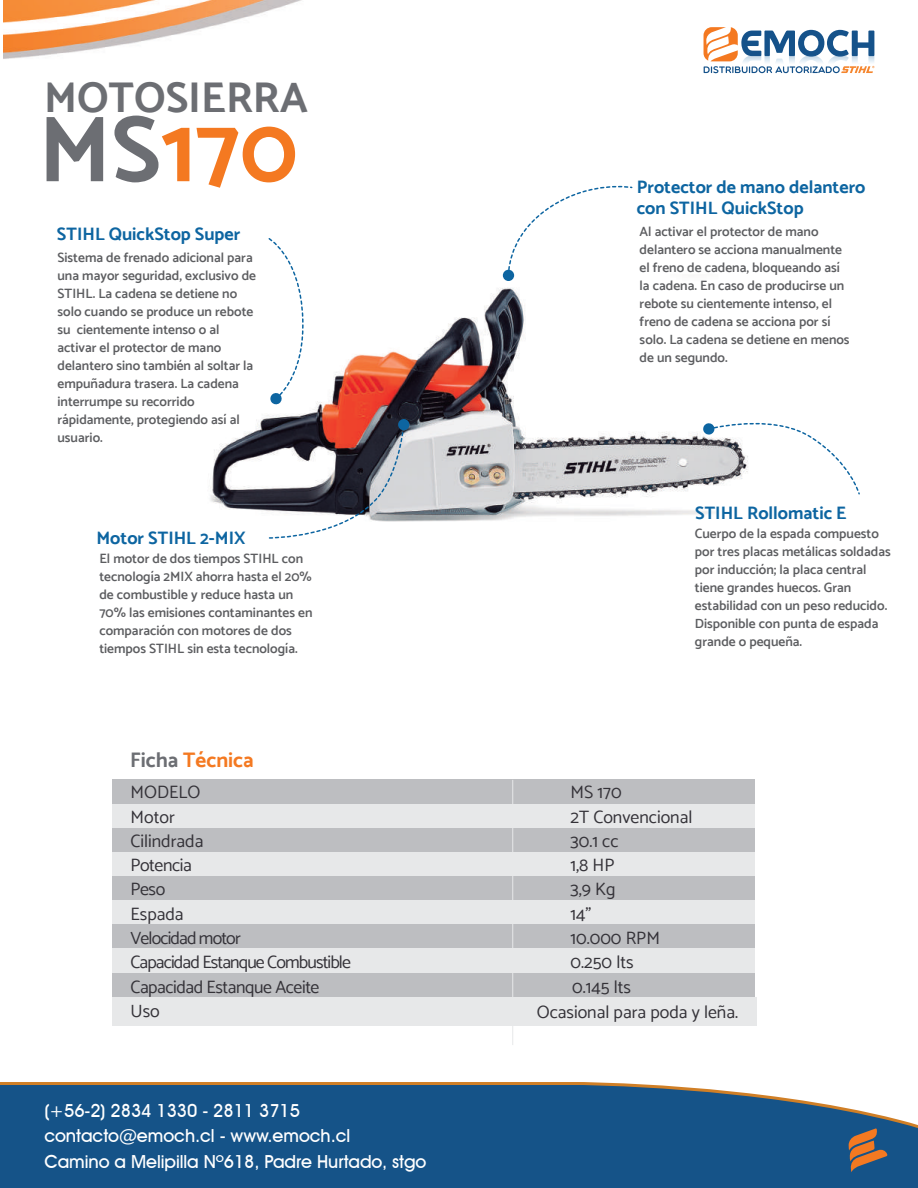
<style>
.page{position:relative;width:918px;height:1188px;background:#fff}
.page>*{position:absolute;margin:0;border:0;box-sizing:border-box;transform-origin:0 0}
.t1{font:700 94.35px "Catamaran";color:#f47921}
.t2{font:700 42.9px "Catamaran";color:#6c6e73}
.t3{font:700 21px "Catamaran";color:#f47921}
.t4{font:500 18px/25.5px "Avant Garde IT Cby BT";letter-spacing:-.005em;color:#fff}
.t5{font:700 18px/21.6px "Catamaran";color:#0d65a1}
.t6{font:17.85px "Catamaran";color:#343238}
.t7{font:17.85px "Catamaran";letter-spacing:-.05em;color:#343238}
.t8{font:17.85px "Catamaran";letter-spacing:-.025em;color:#343238}
.t9{font:600 13.5px/18px "Catamaran";color:#5c5d60}
.s1{color:#6c6e73}
</style>
<div class="page">
<img style="left:4px;top:0;width:871px;height:1026px">
<svg style="left:704px;top:27px;width:170px;height:52px"></svg>
<div style="left:112px;top:804px;width:643px;height:24px;background:#e7e8e9"></div>
<div style="left:112px;top:780px;width:643px;height:24px;background:#bdbec1"></div>
<div style="left:112px;top:828px;width:643px;height:24px;background:#bdbec1"></div>
<div style="left:112px;top:852px;width:643px;height:24px;background:#e7e8e9"></div>
<div style="left:112px;top:876px;width:643px;height:25px;background:#bdbec1"></div>
<div style="left:112px;top:901px;width:643px;height:24px;background:#e7e8e9"></div>
<div style="left:112px;top:925px;width:643px;height:24px;background:#bdbec1"></div>
<div style="left:112px;top:949px;width:643px;height:24px;background:#e7e8e9"></div>
<div style="left:112px;top:973px;width:643px;height:24px;background:#bdbec1"></div>
<div style="left:112px;top:997px;width:644px;height:29px;background:#e7e8e9"></div>
<hr style="left:512px;top:780px;width:1px;height:265px;background:#e7e8e9">
<hr style="left:0;top:1082px;width:652px;height:3px;background:#d07f26">
<div style="left:0;top:1085px;width:918px;height:103px;background:#155388"></div>
<svg style="left:848px;top:1128px;width:40px;height:44px"></svg>
<svg style="left:268px;top:423px;width:137px;height:116px"></svg>
<div style="left:398px;top:419px;width:12px;height:12px;background:#0d65a1;border-radius:50%"></div>
<svg style="left:266px;top:236px;width:38px;height:169px"></svg>
<svg style="left:507px;top:178px;width:126px;height:99px"></svg>
<div style="left:503px;top:270px;width:11px;height:11px;background:#0d65a1;border-radius:50%"></div>
<svg style="left:703px;top:416px;width:158px;height:79px"></svg>
<h2 class="t2" style="left:44px;top:72px;width:266px">MOTOSIERRA</h2>
<h1 class="t1" style="left:39px;top:93px;width:260px"><span class="s1">MS</span>170</h1>
<h3 class="t5" style="left:57px;top:223px;width:185px">STIHL QuickStop Super</h3>
<p class="t9" style="left:58px;top:248px;width:200px">Sistema de frenado adicional para una mayor seguridad, exclusivo de<br>STIHL. La cadena se detiene no solo cuando se produce un rebote su cientemente intenso o al activar el protector de mano delantero sino también al soltar la empuñadura trasera. La cadena interrumpe su recorrido rápidamente, protegiendo así al usuario.</p>
<h3 class="t5" style="left:96px;top:527px;width:151px">Motor STIHL 2-MIX</h3>
<p class="t9" style="left:99px;top:550px;width:215px">El motor de dos tiempos STIHL con tecnología 2MIX ahorra hasta el 20% de combustible y reduce hasta un 70% las emisiones contaminantes en comparación con motores de dos tiempos STIHL sin esta tecnología.</p>
<h3 class="t5" style="left:637px;top:176px;width:230px">Protector de mano delantero con STIHL QuickStop</h3>
<p class="t9" style="left:640px;top:222px;width:212px">Al activar el protector de mano delantero se acciona manualmente el freno de cadena, bloqueando así la cadena. En caso de producirse un rebote su cientemente intenso, el freno de cadena se acciona por sí solo. La cadena se detiene en menos de un segundo.</p>
<h3 class="t5" style="left:695px;top:502px;width:153px">STIHL Rollomatic E</h3>
<p class="t9" style="left:695px;top:525px;width:197px">Cuerpo de la espada compuesto por tres placas metálicas soldadas por inducción; la placa central tiene grandes huecos. Gran estabilidad con un peso reducido.<br>Disponible con punta de espada grande o pequeña.</p>
<h3 class="t3" style="left:130px;top:747px;width:125px"><span class="s1">Ficha</span> Técnica</h3>
<h3 class="t6" style="left:131px;top:782px;width:71px">MODELO</h3>
<h3 class="t6" style="left:571px;top:782px;width:52px">MS 170</h3>
<h3 class="t6" style="left:131px;top:806px;width:46px">Motor</h3>
<h3 class="t6" style="left:571px;top:806px;width:123px">2T Convencional</h3>
<h3 class="t6" style="left:131px;top:830px;width:74px">Cilindrada</h3>
<h3 class="t6" style="left:571px;top:830px;width:49px">30.1 cc</h3>
<h3 class="t8" style="left:131px;top:855px;width:63px">Potencia</h3>
<h3 class="t6" style="left:571px;top:855px;width:45px">1,8 HP</h3>
<h3 class="t6" style="left:131px;top:879px;width:36px">Peso</h3>
<h3 class="t6" style="left:571px;top:879px;width:46px">3,9 Kg</h3>
<h3 class="t6" style="left:131px;top:903px;width:55px">Espada</h3>
<h3 class="t6" style="left:571px;top:903px;width:22px">14"</h3>
<h3 class="t7" style="left:131px;top:927px;width:112px">Velocidad motor</h3>
<h3 class="t6" style="left:571px;top:927px;width:91px">10.000 RPM</h3>
<h3 class="t7" style="left:131px;top:952px;width:222px">Capacidad Estanque Combustible</h3>
<h3 class="t6" style="left:571px;top:952px;width:64px">0.250 lts</h3>
<h3 class="t8" style="left:131px;top:976px;width:191px">Capacidad Estanque Aceite</h3>
<h3 class="t6" style="left:572px;top:976px;width:60px">0.145 lts</h3>
<h3 class="t6" style="left:131px;top:1000px;width:31px">Uso</h3>
<h3 class="t6" style="left:537px;top:1001px;width:203px">Ocasional para poda y leña.</h3>
<h3 class="t4" style="left:44px;top:1097px;width:384px">(+56-2) 2834 1330 - 2811 3715 contacto@emoch.cl - www.emoch.cl<br>Camino a Melipilla Nº618, Padre Hurtado, stgo</h3>
</div>
